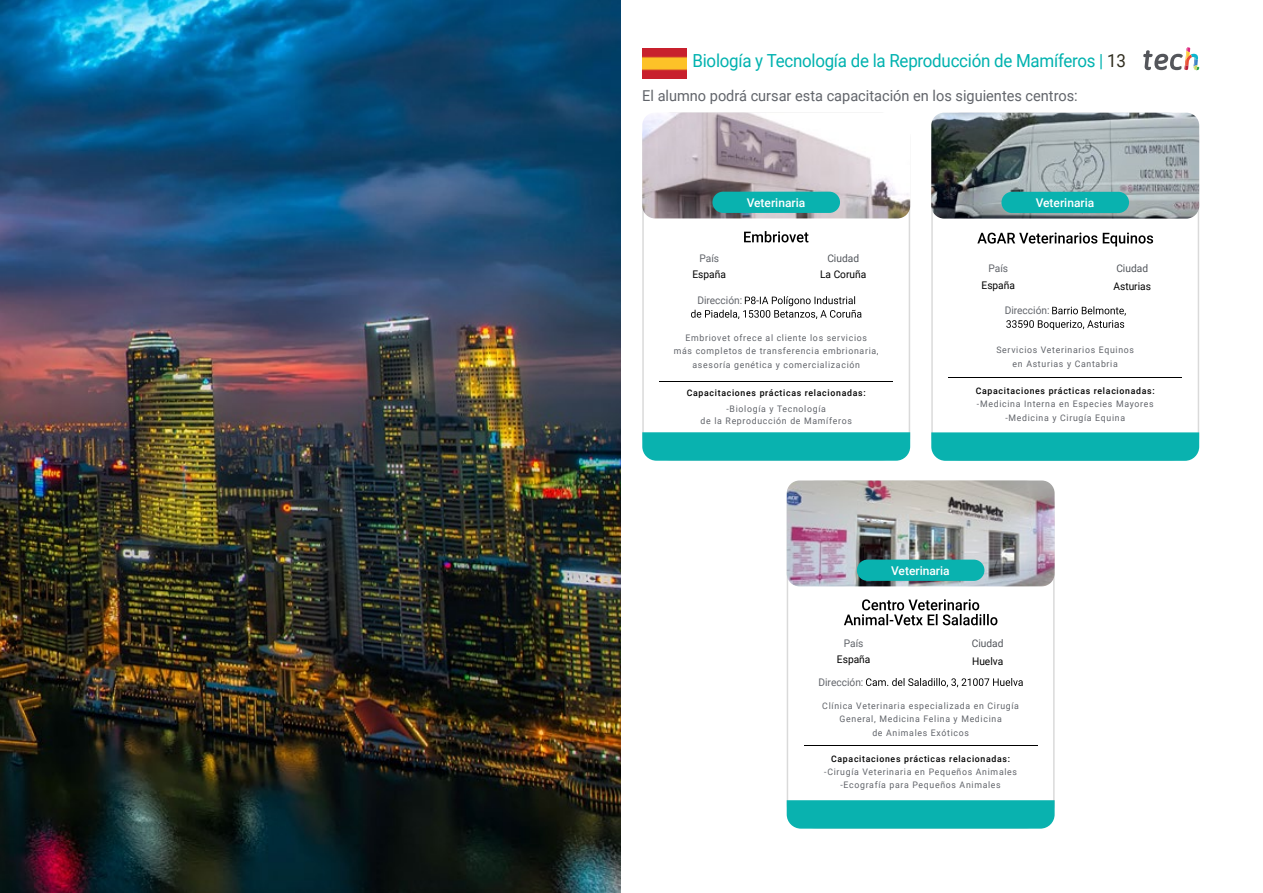
<style>
.page{position:relative;width:1263px;height:893px;background:#fff}
.page>*{position:absolute;margin:0;border:0;box-sizing:border-box;transform-origin:0 0}
.t1{font:18px "Roboto";letter-spacing:-.015em;color:#00b2af;scale:.94 1}
.t2{font:15px "Roboto";color:#61646a}
.t3{font:500 12px "Roboto";color:#fff}
.t4{font:10.5px "Roboto";color:#61646a}
.t5{font:10.5px "Roboto";color:#000}
.t6{font:10.5px "Roboto";color:#52555b}
.t7{font:9px/13.5px "Roboto";letter-spacing:.08em;color:#61646a;text-align:center}
.t8{font:500 9px "Roboto";letter-spacing:.08em;color:#000}
.s1{color:#312e20}
</style>
<div class="page">
<svg style="left:1143px;top:47px;width:56px;height:24px"></svg>
<img style="left:642px;top:49px;width:45px;height:30px">
<img style="left:0;top:0;width:621px;height:893px">
<svg style="left:642px;top:112px;width:269px;height:337px"></svg>
<img style="left:642px;top:113px;width:268px;height:105px">
<div style="left:712px;top:192px;width:128px;height:21px;background:#09b2af;border-radius:11px"></div>
<svg style="left:642px;top:432px;width:268px;height:29px;background:#10b4b1"></svg>
<hr style="left:659px;top:381px;width:234px;height:1px;background:#000">
<svg style="left:744px;top:231px;width:64px;height:11px"></svg>
<svg style="left:691px;top:296px;width:170px;height:23px"></svg>
<svg style="left:931px;top:112px;width:269px;height:337px"></svg>
<img style="left:931px;top:113px;width:268px;height:106px">
<div style="left:1001px;top:192px;width:128px;height:21px;background:#09b2af;border-radius:11px"></div>
<svg style="left:931px;top:432px;width:268px;height:29px;background:#10b4b1"></svg>
<hr style="left:948px;top:377px;width:234px;height:1px;background:#000">
<svg style="left:977px;top:232px;width:176px;height:14px"></svg>
<svg style="left:1006px;top:306px;width:120px;height:24px"></svg>
<svg style="left:786px;top:490px;width:269px;height:329px"></svg>
<img style="left:787px;top:480px;width:267px;height:106px">
<div style="left:857px;top:560px;width:127px;height:21px;background:#09b2af;border-radius:11px"></div>
<svg style="left:787px;top:800px;width:267px;height:29px;background:#10b4b1"></svg>
<hr style="left:804px;top:745px;width:233px;height:1px;background:#000">
<svg style="left:844px;top:599px;width:153px;height:26px"></svg>
<svg style="left:866px;top:678px;width:157px;height:9px"></svg>
<h1 class="t1" style="left:692px;top:48px;width:463px">Biología y Tecnología de la Reproducción de Mamíferos | <span class="s1">13</span></h1>
<h2 class="t2" style="left:642px;top:86px;width:437px">El alumno podrá cursar esta capacitación en los siguientes centros:</h2>
<p class="t4" style="left:699px;top:251px;width:21px">País</p>
<p class="t5" style="left:692px;top:267px;width:35px">España</p>
<h3 class="t3" style="left:747px;top:194px;width:60px">Veterinaria</h3>
<p class="t6" style="left:827px;top:251px;width:33px">Ciudad</p>
<p class="t5" style="left:820px;top:267px;width:48px">La Coruña</p>
<p class="t4" style="left:697px;top:293px;width:46px">Dirección:</p>
<p class="t7" style="left:674px;top:330px;width:206px">Embriovet ofrece al cliente los servicios<br>más completos de transferencia embrionaria, asesoría genética y comercialización</p>
<p class="t8" style="left:687px;top:386px;width:180px">Capacitaciones prácticas relacionadas:</p>
<p class="t7" style="left:701px;top:403px;width:153px;line-height:12px">-Biología y Tecnología<br>de la Reproducción de Mamíferos</p>
<h3 class="t3" style="left:1036px;top:194px;width:60px">Veterinaria</h3>
<p class="t4" style="left:988px;top:261px;width:21px">País</p>
<p class="t5" style="left:981px;top:277px;width:35px">España</p>
<p class="t6" style="left:1116px;top:261px;width:33px">Ciudad</p>
<p class="t5" style="left:1113px;top:279px;width:39px">Asturias</p>
<p class="t4" style="left:1005px;top:303px;width:46px">Dirección:</p>
<p class="t7" style="left:996px;top:343px;width:139px">Servicios Veterinarios Equinos en Asturias y Cantabria</p>
<p class="t8" style="left:976px;top:385px;width:180px">Capacitaciones prácticas relacionadas:</p>
<p class="t7" style="left:977px;top:397px;width:178px">-Medicina Interna en Especies Mayores -Medicina y Cirugía Equina</p>
<h3 class="t3" style="left:891px;top:562px;width:60px">Veterinaria</h3>
<p class="t4" style="left:844px;top:636px;width:21px">País</p>
<p class="t5" style="left:837px;top:652px;width:35px">España</p>
<p class="t6" style="left:972px;top:636px;width:33px">Ciudad</p>
<p class="t5" style="left:972px;top:654px;width:33px">Huelva</p>
<p class="t4" style="left:818px;top:675px;width:46px">Dirección:</p>
<p class="t7" style="left:822px;top:698px;width:198px">Clínica Veterinaria especializada en Cirugía<br>General, Medicina Felina y Medicina<br>de Animales Exóticos</p>
<p class="t8" style="left:831px;top:752px;width:180px">Capacitaciones prácticas relacionadas:</p>
<p class="t7" style="left:824px;top:765px;width:194px">-Cirugía Veterinaria en Pequeños Animales -Ecografía para Pequeños Animales</p>
</div>
